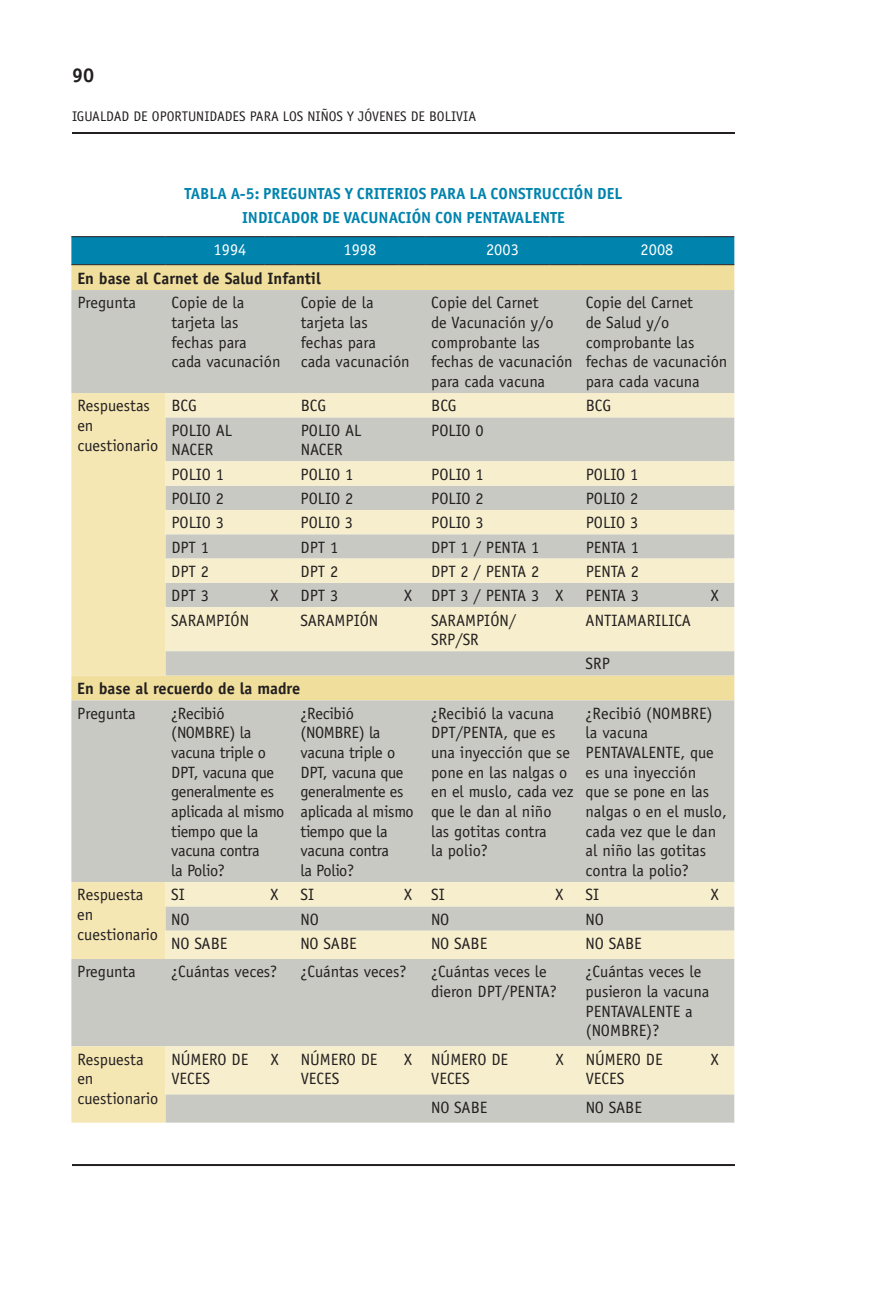
<style>
.page{position:relative;width:879px;height:1304px;background:#fff}
.page>*{position:absolute;margin:0;border:0;box-sizing:border-box;transform-origin:0 0}
.t1{font:700 20px "Officina Sans";color:#231f20}
.TABLA_TEXTO{font:16.4px/19.6px "Officina Sans";color:#231f20}
.TABLA_TEXTO-2{font:16.4px/19.6px "Officina Sans";letter-spacing:-.02em;color:#231f20}
.TABLA_TEXTO-3{font:700 16.4px "Officina Sans";color:#231f20}
.TABLA_TEXTO-4{font:16.4px "Officina Sans";color:#fff}
._7_GRAFICOS_TITULO{font:700 16px/24px "Officina Sans";color:#0083ad;text-align:center}
.t2{font:14px "Officina Sans";color:#231f20}
</style>
<div class="page">
<hr style="left:72px;top:1164px;width:663px;height:2px;background:#231f20">
<hr style="left:72px;top:132px;width:663px;height:2px;background:#231f20">
<div style="left:71px;top:265px;width:663px;height:25px;background:#f0df9c"></div>
<div style="left:71px;top:290px;width:663px;height:833px;background:#c9c9c3"></div>
<svg style="left:71px;top:393px;width:94px;height:730px;background:#e4dbb9"></svg>
<svg style="left:165px;top:393px;width:569px;height:701px;background:#dad6c4"></svg>
<svg style="left:71px;top:236px;width:663px;height:29px;background:#037ea6"></svg>
<hr style="left:425px;top:264px;width:125px;height:1px;background:#231f20">
<hr style="left:550px;top:264px;width:30px;height:1px;background:#231f20">
<hr style="left:580px;top:264px;width:123px;height:1px;background:#231f20">
<hr style="left:703px;top:264px;width:31px;height:1px;background:#231f20">
<p class="t1" style="left:72px;top:62px;width:24px">90</p>
<p class="t2" style="left:72px;top:108px;width:406px">IGUALDAD DE OPORTUNIDADES PARA LOS NIÑOS Y JÓVENES DE BOLIVIA</p>
<p class="_7_GRAFICOS_TITULO" style="left:184px;top:181px;width:439px">TABLA A-5: PREGUNTAS Y CRITERIOS PARA LA CONSTRUCCIÓN DEL<br>INDICADOR DE VACUNACIÓN CON PENTAVALENTE</p>
<p class="TABLA_TEXTO-4" style="left:214px;top:240px;width:34px">1994</p>
<p class="TABLA_TEXTO-4" style="left:343px;top:240px;width:34px">1998</p>
<p class="TABLA_TEXTO-4" style="left:486px;top:240px;width:34px">2003</p>
<p class="TABLA_TEXTO-4" style="left:640px;top:240px;width:34px">2008</p>
<p class="TABLA_TEXTO-3" style="left:77px;top:268px;width:245px">En base al Carnet de Salud Infantil</p>
<p class="TABLA_TEXTO" style="left:77px;top:293px;width:60px">Pregunta</p>
<p class="TABLA_TEXTO" style="left:171px;top:293px;width:74px">Copie de la tarjeta las</p>
<p class="TABLA_TEXTO" style="left:171px;top:332px;width:77px">fechas para</p>
<p class="TABLA_TEXTO" style="left:171px;top:352px;width:111px">cada vacunación</p>
<p class="TABLA_TEXTO" style="left:431px;top:293px;width:143px">Copie del Carnet<br>de Vacunación y/o comprobante las fechas de vacunación para cada vacuna</p>
<p class="TABLA_TEXTO" style="left:586px;top:293px;width:143px">Copie del Carnet<br>de Salud y/o comprobante las fechas de vacunación para cada vacuna</p>
<p class="TABLA_TEXTO" style="left:301px;top:293px;width:74px">Copie de la tarjeta las</p>
<p class="TABLA_TEXTO" style="left:301px;top:332px;width:77px">fechas para</p>
<p class="TABLA_TEXTO" style="left:301px;top:352px;width:111px">cada vacunación</p>
<p class="TABLA_TEXTO" style="left:77px;top:396px;width:82px">Respuestas en cuestionario</p>
<p class="TABLA_TEXTO" style="left:171px;top:396px;width:27px">BCG</p>
<p class="TABLA_TEXTO" style="left:301px;top:396px;width:27px">BCG</p>
<p class="TABLA_TEXTO" style="left:431px;top:396px;width:27px">BCG</p>
<p class="TABLA_TEXTO" style="left:586px;top:396px;width:27px">BCG</p>
<p class="TABLA_TEXTO" style="left:171px;top:420px;width:62px">POLIO AL<br>NACER</p>
<p class="TABLA_TEXTO" style="left:301px;top:420px;width:62px">POLIO AL<br>NACER</p>
<p class="TABLA_TEXTO" style="left:431px;top:420px;width:54px">POLIO 0</p>
<p class="TABLA_TEXTO" style="left:171px;top:464px;width:54px">POLIO 1</p>
<p class="TABLA_TEXTO" style="left:301px;top:464px;width:54px">POLIO 1</p>
<p class="TABLA_TEXTO" style="left:431px;top:464px;width:54px">POLIO 1</p>
<p class="TABLA_TEXTO" style="left:586px;top:464px;width:54px">POLIO 1</p>
<p class="TABLA_TEXTO" style="left:171px;top:489px;width:54px">POLIO 2</p>
<p class="TABLA_TEXTO" style="left:301px;top:489px;width:54px">POLIO 2</p>
<p class="TABLA_TEXTO" style="left:431px;top:489px;width:54px">POLIO 2</p>
<p class="TABLA_TEXTO" style="left:586px;top:489px;width:54px">POLIO 2</p>
<p class="TABLA_TEXTO" style="left:171px;top:513px;width:54px">POLIO 3</p>
<p class="TABLA_TEXTO" style="left:301px;top:513px;width:54px">POLIO 3</p>
<p class="TABLA_TEXTO" style="left:431px;top:513px;width:54px">POLIO 3</p>
<p class="TABLA_TEXTO" style="left:586px;top:513px;width:54px">POLIO 3</p>
<p class="TABLA_TEXTO" style="left:171px;top:537px;width:39px">DPT 1</p>
<p class="TABLA_TEXTO" style="left:301px;top:537px;width:39px">DPT 1</p>
<p class="TABLA_TEXTO" style="left:431px;top:537px;width:110px">DPT 1 / PENTA 1</p>
<p class="TABLA_TEXTO" style="left:586px;top:537px;width:55px">PENTA 1</p>
<p class="TABLA_TEXTO" style="left:171px;top:562px;width:39px">DPT 2</p>
<p class="TABLA_TEXTO" style="left:301px;top:562px;width:39px">DPT 2</p>
<p class="TABLA_TEXTO" style="left:431px;top:562px;width:110px">DPT 2 / PENTA 2</p>
<p class="TABLA_TEXTO" style="left:586px;top:562px;width:55px">PENTA 2</p>
<p class="TABLA_TEXTO" style="left:171px;top:586px;width:39px">DPT 3</p>
<p class="TABLA_TEXTO" style="left:270px;top:586px;width:9px">X</p>
<p class="TABLA_TEXTO" style="left:300px;top:586px;width:39px">DPT 3</p>
<p class="TABLA_TEXTO" style="left:404px;top:586px;width:9px">X</p>
<p class="TABLA_TEXTO" style="left:431px;top:586px;width:110px">DPT 3 / PENTA 3</p>
<p class="TABLA_TEXTO" style="left:555px;top:586px;width:9px">X</p>
<p class="TABLA_TEXTO" style="left:585px;top:586px;width:55px">PENTA 3</p>
<p class="TABLA_TEXTO" style="left:710px;top:586px;width:9px">X</p>
<p class="TABLA_TEXTO" style="left:171px;top:610px;width:79px">SARAMPIÓN</p>
<p class="TABLA_TEXTO" style="left:300px;top:610px;width:79px">SARAMPIÓN</p>
<p class="TABLA_TEXTO" style="left:431px;top:610px;width:87px">SARAMPIÓN/<br>SRP/SR</p>
<p class="TABLA_TEXTO" style="left:585px;top:610px;width:107px">ANTIAMARILICA</p>
<p class="TABLA_TEXTO" style="left:585px;top:654px;width:26px">SRP</p>
<p class="TABLA_TEXTO-3" style="left:77px;top:679px;width:224px">En base al recuerdo de la madre</p>
<p class="TABLA_TEXTO" style="left:77px;top:703px;width:60px">Pregunta</p>
<p class="TABLA_TEXTO-2" style="left:171px;top:703px;width:115px">¿Recibió (NOMBRE) la vacuna triple o<br>DPT, vacuna que generalmente es aplicada al mismo tiempo que la vacuna contra</p>
<p class="TABLA_TEXTO" style="left:171px;top:861px;width:55px">la Polio?</p>
<p class="TABLA_TEXTO-2" style="left:300px;top:703px;width:115px">¿Recibió (NOMBRE) la vacuna triple o<br>DPT, vacuna que generalmente es aplicada al mismo tiempo que la vacuna contra</p>
<p class="TABLA_TEXTO" style="left:300px;top:861px;width:55px">la Polio?</p>
<p class="TABLA_TEXTO" style="left:431px;top:703px;width:144px">¿Recibió la vacuna<br>DPT/PENTA, que es una inyección que se pone en las nalgas o en el muslo, cada vez que le dan al niño las gotitas contra</p>
<p class="TABLA_TEXTO" style="left:431px;top:841px;width:58px">la polio?</p>
<p class="TABLA_TEXTO" style="left:585px;top:703px;width:143px">¿Recibió (NOMBRE) la vacuna<br>PENTAVALENTE, que es una inyección<br>que se pone en las nalgas o en el muslo, cada vez que le dan al niño las gotitas contra la polio?</p>
<p class="TABLA_TEXTO" style="left:77px;top:885px;width:82px">Respuesta en cuestionario</p>
<p class="TABLA_TEXTO" style="left:171px;top:885px;width:15px">SI</p>
<p class="TABLA_TEXTO" style="left:270px;top:885px;width:9px">X</p>
<p class="TABLA_TEXTO" style="left:300px;top:885px;width:15px">SI</p>
<p class="TABLA_TEXTO" style="left:404px;top:885px;width:9px">X</p>
<p class="TABLA_TEXTO" style="left:431px;top:885px;width:15px">SI</p>
<p class="TABLA_TEXTO" style="left:555px;top:885px;width:9px">X</p>
<p class="TABLA_TEXTO" style="left:585px;top:885px;width:15px">SI</p>
<p class="TABLA_TEXTO" style="left:710px;top:885px;width:9px">X</p>
<p class="TABLA_TEXTO" style="left:171px;top:909px;width:20px">NO</p>
<p class="TABLA_TEXTO" style="left:300px;top:909px;width:20px">NO</p>
<p class="TABLA_TEXTO" style="left:431px;top:909px;width:20px">NO</p>
<p class="TABLA_TEXTO" style="left:585px;top:909px;width:20px">NO</p>
<p class="TABLA_TEXTO" style="left:171px;top:934px;width:58px">NO SABE</p>
<p class="TABLA_TEXTO" style="left:300px;top:934px;width:58px">NO SABE</p>
<p class="TABLA_TEXTO" style="left:431px;top:934px;width:58px">NO SABE</p>
<p class="TABLA_TEXTO" style="left:585px;top:934px;width:58px">NO SABE</p>
<p class="TABLA_TEXTO" style="left:77px;top:962px;width:60px">Pregunta</p>
<p class="TABLA_TEXTO" style="left:171px;top:962px;width:108px">¿Cuántas veces?</p>
<p class="TABLA_TEXTO" style="left:300px;top:962px;width:108px">¿Cuántas veces?</p>
<p class="TABLA_TEXTO" style="left:431px;top:962px;width:127px">¿Cuántas veces le dieron DPT/PENTA?</p>
<p class="TABLA_TEXTO" style="left:585px;top:962px;width:125px">¿Cuántas veces le pusieron la vacuna<br>PENTAVALENTE a (NOMBRE)?</p>
<p class="TABLA_TEXTO" style="left:77px;top:1049px;width:82px">Respuesta en cuestionario</p>
<p class="TABLA_TEXTO" style="left:171px;top:1049px;width:78px">NÚMERO DE<br>VECES</p>
<p class="TABLA_TEXTO" style="left:271px;top:1049px;width:9px">X</p>
<p class="TABLA_TEXTO" style="left:301px;top:1049px;width:78px">NÚMERO DE<br>VECES</p>
<p class="TABLA_TEXTO" style="left:404px;top:1049px;width:9px">X</p>
<p class="TABLA_TEXTO" style="left:431px;top:1049px;width:78px">NÚMERO DE<br>VECES</p>
<p class="TABLA_TEXTO" style="left:556px;top:1049px;width:9px">X</p>
<p class="TABLA_TEXTO" style="left:586px;top:1049px;width:78px">NÚMERO DE<br>VECES</p>
<p class="TABLA_TEXTO" style="left:711px;top:1049px;width:9px">X</p>
<p class="TABLA_TEXTO" style="left:431px;top:1097px;width:58px">NO SABE</p>
<p class="TABLA_TEXTO" style="left:586px;top:1097px;width:58px">NO SABE</p>
</div>
